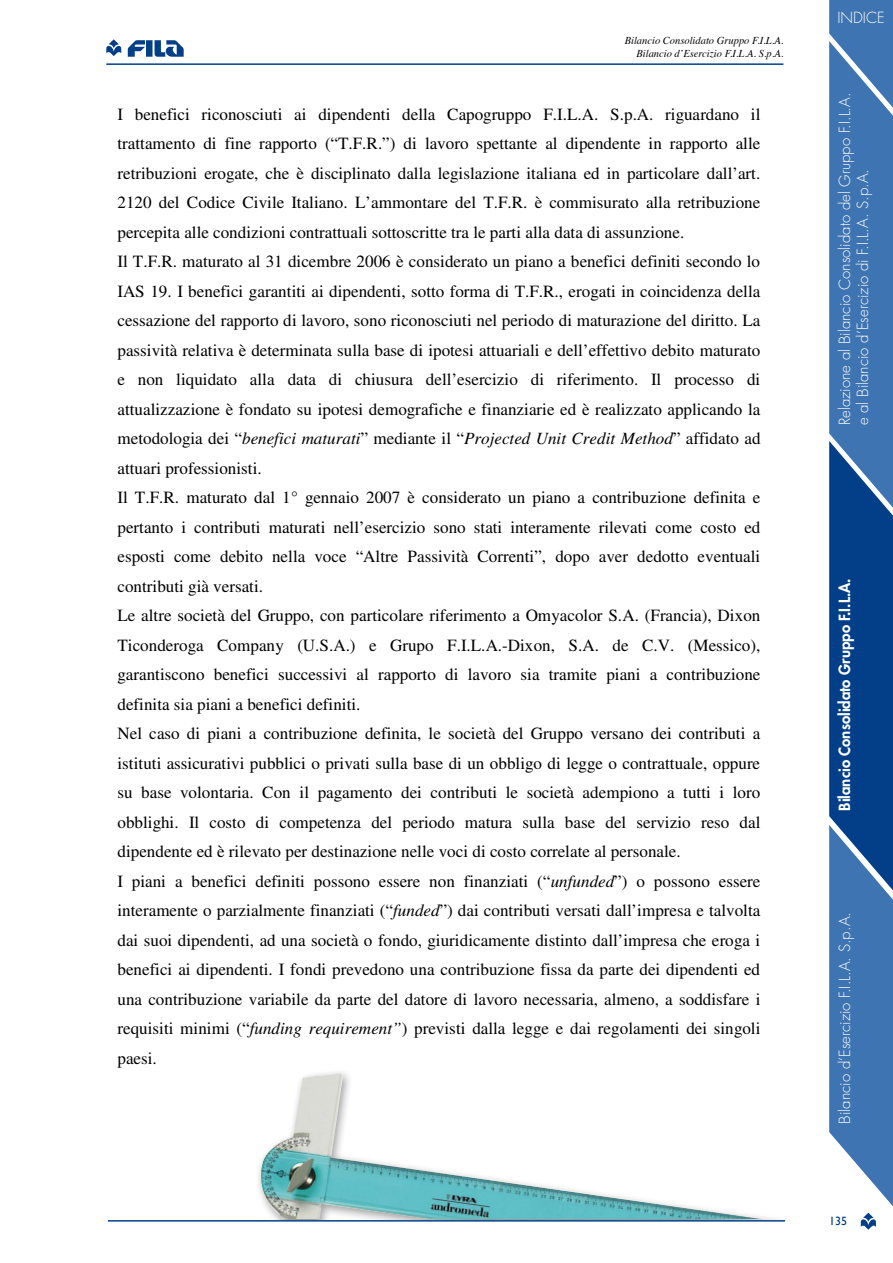
<style>
.page{position:relative;width:893px;height:1263px;background:#fff}
.page>*{position:absolute;margin:0;border:0;box-sizing:border-box;transform-origin:0 0}
.t1{font:17.1px/29.5px "Times";color:#000}
.t2{font:300 15px/18px "Futura Std";color:#fff}
.t3{font:800 15px "Futura Std";color:#fff}
.t4{font:12px "Gill Sans";color:#023f88}
.t5{font:italic 10.5px/12.6px "Times";color:#000;text-align:right}
.s1{font-style:italic}
</style>
<div class="page">
<svg style="left:861px;top:1213px;width:15px;height:17px"></svg>
<svg style="left:829px;top:0;width:64px;height:1206px;background:#356ba8"></svg>
<svg style="left:128px;top:40px;width:17px;height:17px"></svg>
<div style="left:146px;top:40px;width:7px;height:17px;background:#023f88"></div>
<svg style="left:155px;top:40px;width:29px;height:17px"></svg>
<svg style="left:106px;top:39px;width:15px;height:17px"></svg>
<hr style="left:106px;top:63px;width:677px;height:2px;background:#023f88">
<hr style="left:108px;top:1220px;width:677px;height:1px;background:#023f88">
<img style="left:258px;top:1073px;width:504px;height:146px">
<p class="t5" style="left:625px;top:34px;width:160px">Bilancio Consolidato Gruppo F.I.L.A.<br>Bilancio d’Esercizio F.I.L.A. S.p.A.</p>
<p class="t1" style="left:118px;top:99px;width:644px">I benefici riconosciuti ai dipendenti della Capogruppo F.I.L.A. S.p.A. riguardano il trattamento di fine rapporto (“T.F.R.”) di lavoro spettante al dipendente in rapporto alle retribuzioni erogate, che è disciplinato dalla legislazione italiana ed in particolare dall’art.<br>2120 del Codice Civile Italiano. L’ammontare del T.F.R. è commisurato alla retribuzione percepita alle condizioni contrattuali sottoscritte tra le parti alla data di assunzione.<br>Il T.F.R. maturato al 31 dicembre 2006 è considerato un piano a benefici definiti secondo lo IAS 19. I benefici garantiti ai dipendenti, sotto forma di T.F.R., erogati in coincidenza della cessazione del rapporto di lavoro, sono riconosciuti nel periodo di maturazione del diritto. La passività relativa è determinata sulla base di ipotesi attuariali e dell’effettivo debito maturato e non liquidato alla data di chiusura dell’esercizio di riferimento. Il processo di attualizzazione è fondato su ipotesi demografiche e finanziarie ed è realizzato applicando la metodologia dei “<span class="s1">benefici maturati</span>” mediante il “<span class="s1">Projected Unit Credit Method</span>” affidato ad attuari professionisti.<br>Il T.F.R. maturato dal 1° gennaio 2007 è considerato un piano a contribuzione definita e pertanto i contributi maturati nell’esercizio sono stati interamente rilevati come costo ed esposti come debito nella voce “Altre Passività Correnti”, dopo aver dedotto eventuali contributi già versati.<br>Le altre società del Gruppo, con particolare riferimento a Omyacolor S.A. (Francia), Dixon Ticonderoga Company (U.S.A.) e Grupo F.I.L.A.-Dixon, S.A. de C.V. (Messico), garantiscono benefici successivi al rapporto di lavoro sia tramite piani a contribuzione definita sia piani a benefici definiti.<br>Nel caso di piani a contribuzione definita, le società del Gruppo versano dei contributi a istituti assicurativi pubblici o privati sulla base di un obbligo di legge o contrattuale, oppure su base volontaria. Con il pagamento dei contributi le società adempiono a tutti i loro obblighi. Il costo di competenza del periodo matura sulla base del servizio reso dal dipendente ed è rilevato per destinazione nelle voci di costo correlate al personale.<br>I piani a benefici definiti possono essere non finanziati (“<span class="s1">unfunded</span>”) o possono essere interamente o parzialmente finanziati (“<span class="s1">funded</span>”) dai contributi versati dall’impresa e talvolta dai suoi dipendenti, ad una società o fondo, giuridicamente distinto dall’impresa che eroga i benefici ai dipendenti. I fondi prevedono una contribuzione fissa da parte dei dipendenti ed una contribuzione variabile da parte del datore di lavoro necessaria, almeno, a soddisfare i requisiti minimi (“<span class="s1">funding requirement”</span>) previsti dalla legge e dai regolamenti dei singoli paesi.</p>
<p class="t2" style="left:837px;top:9px;width:49px">INDICE</p>
<p class="t2" style="left:836px;top:425px;width:334px;rotate:-90deg">Relazione al Bilancio Consolidato del Gruppo F.I.L.A. e al Bilancio d’Esercizio di F.I.L.A. S.p.A.</p>
<p class="t3" style="left:835px;top:811px;width:234px;rotate:-90deg">Bilancio Consolidato Gruppo F.I.L.A.</p>
<p class="t2" style="left:836px;top:1123px;width:213px;rotate:-90deg">Bilancio d’Esercizio F.I.L.A. S.p.A.</p>
<p class="t4" style="left:829px;top:1214px;width:19px">135</p>
</div>
